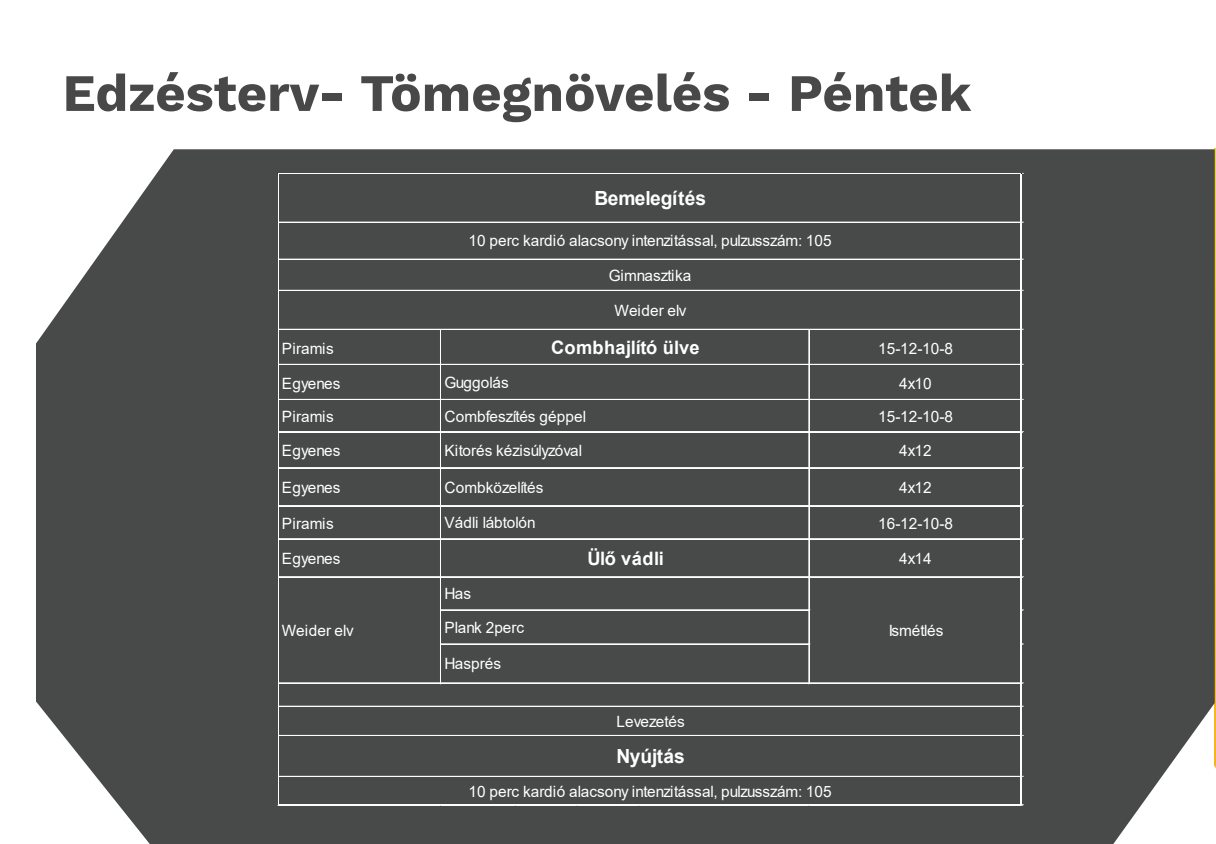
<style>
.page{position:relative;width:1216px;height:844px;background:#fff}
.page>*{position:absolute;margin:0;border:0;box-sizing:border-box;transform-origin:0 0}
.t1{font:700 52.5px "Work Sans";color:#494849}
.t2{font:700 19.43px "Arial";letter-spacing:-.005em;color:#fff}
.t3{font:700 18.55px "Arial";letter-spacing:.015em;color:#fff}
.t4{font:15.58px/34.1px "Arial";letter-spacing:.005em;color:#fff}
.t5{font:15.58px "Arial";letter-spacing:-.02em;color:#fff}
</style>
<div class="page">
<img style="left:1214px;top:149px;width:1px;height:618px">
<div style="left:36px;top:149px;width:1178px;height:694px;background:#484949"></div>
<hr style="left:279px;top:173px;width:743px;height:1px;background:#fff">
<hr style="left:279px;top:222px;width:741px;height:1px;background:#fff">
<hr style="left:279px;top:259px;width:741px;height:1px;background:#fff">
<hr style="left:279px;top:290px;width:741px;height:1px;background:#fff">
<hr style="left:279px;top:329px;width:741px;height:1px;background:#fff">
<hr style="left:279px;top:364px;width:741px;height:1px;background:#fff">
<hr style="left:279px;top:399px;width:741px;height:1px;background:#fff">
<hr style="left:279px;top:431px;width:741px;height:1px;background:#fff">
<hr style="left:279px;top:467px;width:741px;height:1px;background:#fff">
<hr style="left:279px;top:505px;width:741px;height:1px;background:#fff">
<hr style="left:279px;top:538px;width:741px;height:1px;background:#fff">
<hr style="left:279px;top:576px;width:741px;height:1px;background:#fff">
<hr style="left:441px;top:609px;width:368px;height:1px;background:#fff">
<hr style="left:441px;top:643px;width:368px;height:1px;background:#fff">
<hr style="left:279px;top:682px;width:741px;height:1px;background:#fff">
<hr style="left:279px;top:705px;width:741px;height:1px;background:#fff">
<hr style="left:279px;top:706px;width:741px;height:1px;background:#fff">
<hr style="left:279px;top:735px;width:741px;height:1px;background:#fff">
<hr style="left:279px;top:775px;width:741px;height:1px;background:#fff">
<hr style="left:279px;top:776px;width:741px;height:1px;background:#fff">
<hr style="left:278px;top:173px;width:1px;height:632px;background:#fff">
<hr style="left:440px;top:330px;width:1px;height:353px;background:#fff">
<hr style="left:808px;top:330px;width:1px;height:353px;background:#fff">
<hr style="left:279px;top:803px;width:743px;height:2px;background:#fff">
<hr style="left:1020px;top:174px;width:2px;height:631px;background:#fff">
<p class="t1" style="left:63px;top:63px;width:910px">Edzésterv- Tömegnövelés - Péntek</p>
<p class="t2" style="left:594px;top:184px;width:113px">Bemelegítés</p>
<p class="t4" style="left:468px;top:224px;width:365px;text-align:center">10 perc kardió alacsony intenzitással, pulzusszám: 105<br>Gimnasztika</p>
<p class="t4" style="left:614px;top:293px;width:74px">Weider elv</p>
<p class="t3" style="left:551px;top:334px;width:150px">Combhajlító ülve</p>
<p class="t4" style="left:282px;top:331px;width:53px">Piramis</p>
<p class="t4" style="left:878px;top:331px;width:76px">15-12-10-8</p>
<p class="t4" style="left:282px;top:366px;width:60px">Egyenes</p>
<p class="t4" style="left:899px;top:366px;width:34px">4x10</p>
<p class="t4" style="left:282px;top:399px;width:53px">Piramis</p>
<p class="t4" style="left:878px;top:399px;width:76px">15-12-10-8</p>
<p class="t4" style="left:282px;top:433px;width:60px">Egyenes</p>
<p class="t4" style="left:899px;top:433px;width:34px">4x12</p>
<p class="t4" style="left:282px;top:470px;width:60px">Egyenes</p>
<p class="t4" style="left:899px;top:470px;width:34px">4x12</p>
<p class="t4" style="left:282px;top:506px;width:53px">Piramis</p>
<p class="t4" style="left:878px;top:506px;width:76px">16-12-10-8</p>
<p class="t4" style="left:282px;top:541px;width:60px">Egyenes</p>
<p class="t3" style="left:587px;top:545px;width:78px">Ülő vádli</p>
<p class="t4" style="left:899px;top:541px;width:34px">4x14</p>
<p class="t4" style="left:444px;top:365px;width:143px">Guggolás<br>Combfeszítés géppel<br>Kitorés kézisúlyzóval</p>
<p class="t4" style="left:444px;top:470px;width:100px">Combközelítés</p>
<p class="t4" style="left:444px;top:505px;width:93px">Vádli lábtolón</p>
<p class="t4" style="left:444px;top:576px;width:81px">Has<br>Plank 2perc</p>
<p class="t4" style="left:444px;top:646px;width:58px">Hasprés</p>
<p class="t4" style="left:282px;top:613px;width:74px">Weider elv</p>
<p class="t5" style="left:888px;top:619px;width:56px">Ismétlés</p>
<p class="t4" style="left:616px;top:703px;width:70px">Levezetés</p>
<p class="t2" style="left:616px;top:742px;width:70px">Nyújtás</p>
<p class="t4" style="left:468px;top:774px;width:365px">10 perc kardió alacsony intenzitással, pulzusszám: 105</p>
</div>
